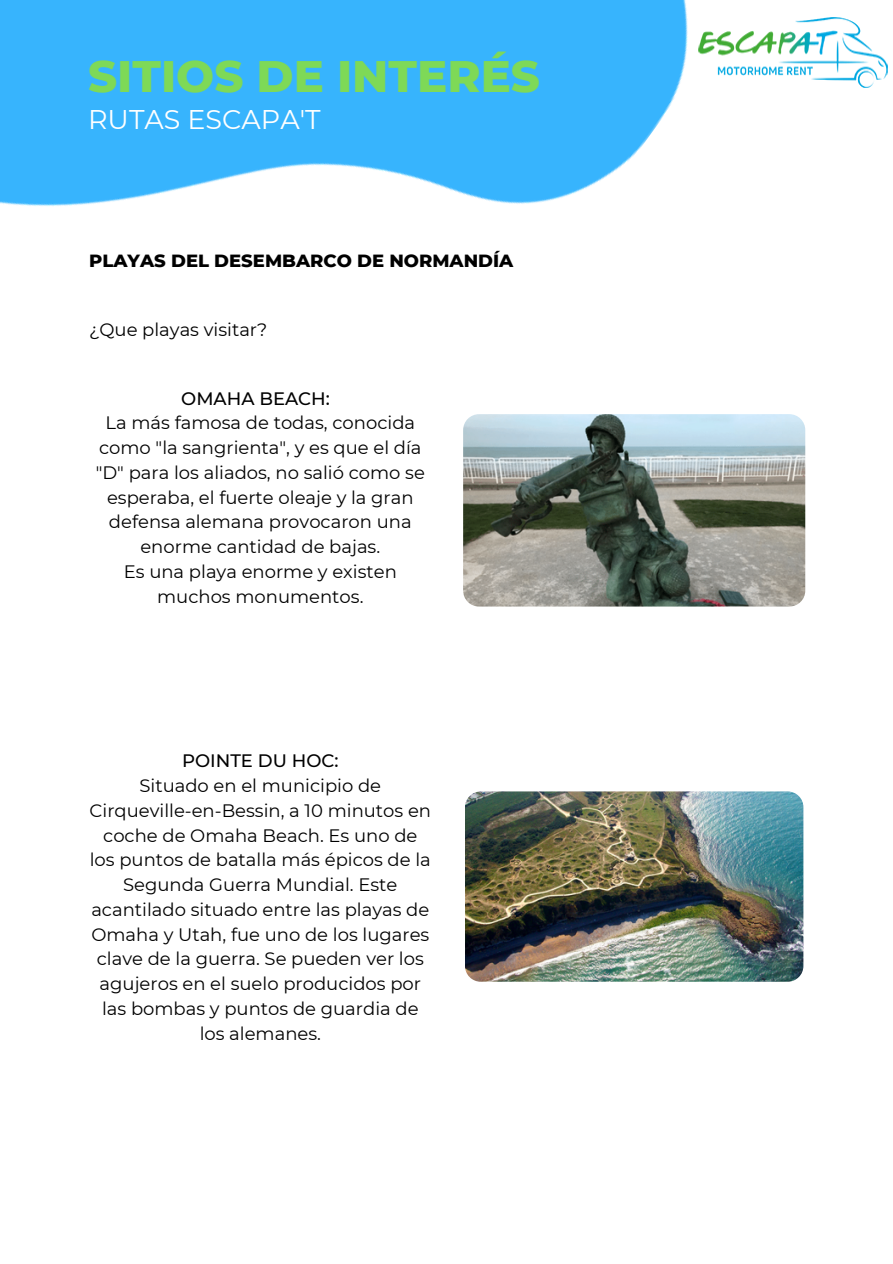
<style>
.page{position:relative;width:893px;height:1264px;background:#fff}
.page>*{position:absolute;margin:0;border:0;box-sizing:border-box;transform-origin:0 0}
.t1{font:800 45px "Montserrat";color:#7ed957}
.t2{font:27px "Montserrat";color:#fff}
.t3{font:18px/24.8px "Montserrat";color:#000;text-align:center}
.t4{font:800 18px "Montserrat";color:#000}
.t5{font:500 18px "Montserrat";color:#000}
</style>
<div class="page">
<img style="left:0;top:0;width:802px;height:426px">
<img style="left:693px;top:14px;width:195px;height:74px">
<img style="left:463px;top:414px;width:342px;height:192px;border-radius:16px">
<img style="left:465px;top:791px;width:338px;height:190px;border-radius:16px">
<h1 class="t1" style="left:88px;top:49px;width:453px">SITIOS DE INTERÉS</h1>
<h2 class="t2" style="left:88px;top:102px;width:234px">RUTAS ESCAPA'T</h2>
<p class="t4" style="left:89px;top:250px;width:425px">PLAYAS DEL DESEMBARCO DE NORMANDÍA</p>
<p class="t3" style="left:89px;top:317px;width:180px">¿Que playas visitar?</p>
<p class="t5" style="left:181px;top:387px;width:150px">OMAHA BEACH:</p>
<p class="t3" style="left:96px;top:410px;width:330px">La más famosa de todas, conocida como "la sangrienta", y es que el día "D" para los aliados, no salió como se esperaba, el fuerte oleaje y la gran defensa alemana provocaron una enorme cantidad de bajas.<br>Es una playa enorme y existen muchos monumentos.</p>
<p class="t5" style="left:182px;top:750px;width:158px">POINTE DU HOC:</p>
<p class="t3" style="left:90px;top:773px;width:343px">Situado en el municipio de<br>Cirqueville-en-Bessin, a 10 minutos en coche de Omaha Beach. Es uno de los puntos de batalla más épicos de la<br>Segunda Guerra Mundial. Este acantilado situado entre las playas de<br>Omaha y Utah, fue uno de los lugares clave de la guerra. Se pueden ver los agujeros en el suelo producidos por las bombas y puntos de guardia de los alemanes.</p>
</div>
